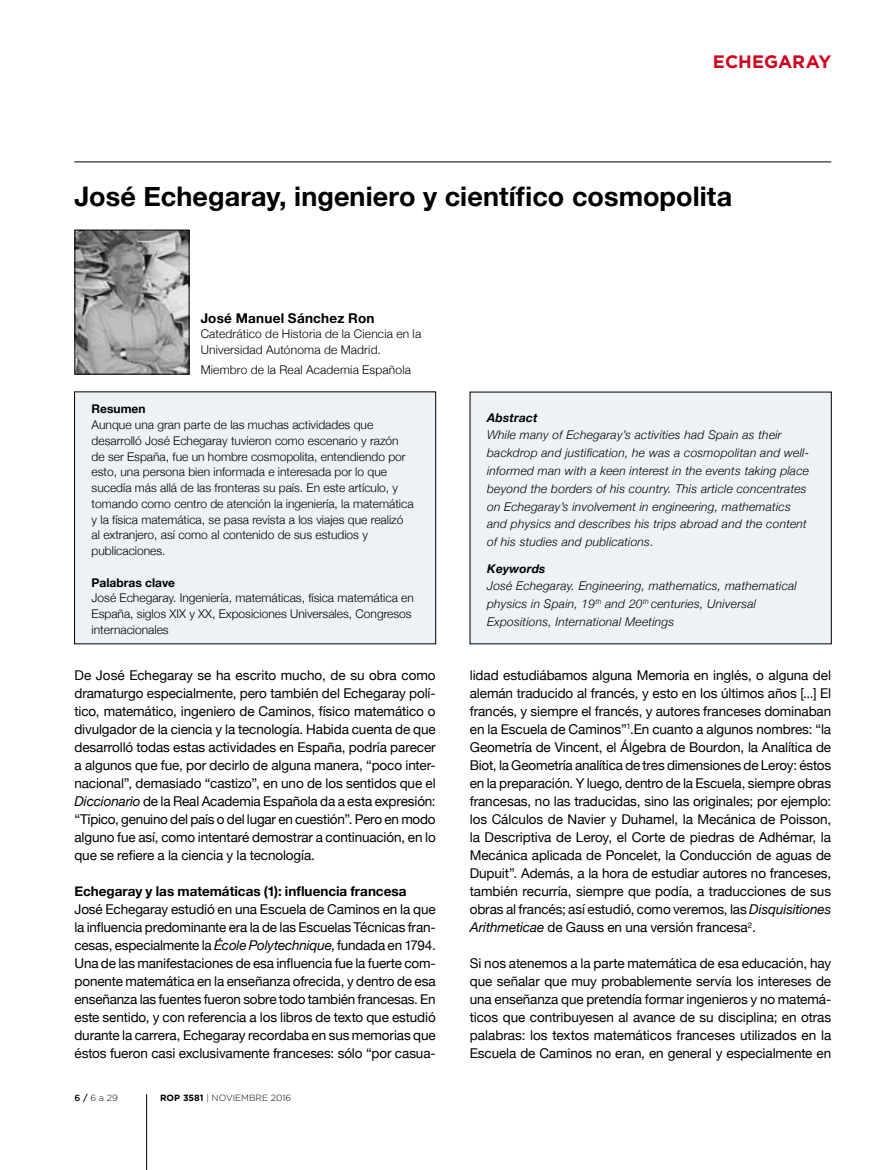
<style>
.page{position:relative;width:893px;height:1170px;background:#fff}
.page>*{position:absolute;margin:0;border:0;box-sizing:border-box;transform-origin:0 0}
.t1{font:700 27px "Helvetica Neue";letter-spacing:.005em;color:#000}
.t2{font:700 18px "Gotham";color:#cd071e}
.t3{font:13.5px/18px "Helvetica Neue";letter-spacing:-.01em;color:#000;text-align:justify}
.t4{font:700 13.5px "Helvetica Neue";color:#000}
.t5{font:700 13.5px "Helvetica Neue";letter-spacing:.02em;color:#000}
.t6{font:300 12px/15.8px "Helvetica Neue";color:#000}
.t7{font:italic 300 12px/17.9px "Helvetica Neue";letter-spacing:.02em;color:#000}
.t8{font:700 12px "Helvetica Neue";color:#000}
.t9{font:italic 700 12px "Helvetica Neue";letter-spacing:.02em;color:#000}
.t10{font:300 9px "Gotham";color:#000}
.s1{font-style:italic}
.s2{font-weight:500}
.s3{font-weight:700}
</style>
<div class="page">
<hr style="left:146px;top:1094px;width:1px;height:75px;background:#000">
<hr style="left:74px;top:162px;width:757px;height:1px;background:#000">
<img style="left:76px;top:232px;width:111px;height:140px">
<div style="left:74px;top:230px;width:115px;height:144px;border:1px solid #000"></div>
<div style="left:75px;top:392px;width:361px;height:251px;background:#ecf2f5"></div>
<div style="left:74px;top:392px;width:362px;height:252px;border:1px solid #000"></div>
<div style="left:470px;top:392px;width:361px;height:251px;background:#ecf2f5"></div>
<h2 class="t2" style="left:713px;top:50px;width:120px">ECHEGARAY</h2>
<h1 class="t1" style="left:74px;top:179px;width:659px">José Echegaray, ingeniero y científico cosmopolita</h1>
<p class="t5" style="left:201px;top:309px;width:175px">José Manuel Sánchez Ron</p>
<p class="t6" style="left:201px;top:326px;width:222px">Catedrático de Historia de la Ciencia en la<br>Universidad Autónoma de Madrid.</p>
<p class="t6" style="left:201px;top:362px;width:212px">Miembro de la Real Academia Española</p>
<p class="t8" style="left:92px;top:401px;width:55px">Resumen</p>
<p class="t6" style="left:92px;top:417px;width:323px">Aunque una gran parte de las muchas actividades que desarrolló José Echegaray tuvieron como escenario y razón de ser España, fue un hombre cosmopolita, entendiendo por esto, una persona bien informada e interesada por lo que sucedía más allá de las fronteras su país. En este artículo, y tomando como centro de atención la ingeniería, la matemática y la física matemática, se pasa revista a los viajes que realizó al extranjero, así como al contenido de sus estudios y publicaciones.</p>
<p class="t8" style="left:92px;top:575px;width:85px">Palabras clave</p>
<p class="t6" style="left:92px;top:590px;width:324px">José Echegaray. Ingeniería, matemáticas, física matemática en<br>España, siglos XIX y XX, Exposiciones Universales, Congresos internacionales</p>
<p class="t3" style="left:74px;top:666px;width:363px">De José Echegaray se ha escrito mucho, de su obra como dramaturgo especialmente, pero también del Echegaray polí&shy;tico, matemático, ingeniero de Caminos, físico matemático o divulgador de la ciencia y la tecnología. Habida cuenta de que desarrolló todas estas actividades en España, podría parecer a algunos que fue, por decirlo de alguna manera, “poco inter&shy;nacional”, demasiado “castizo”, en uno de los sentidos que el <span class="s1">Diccionario</span> de la Real Academia Española da a esta expresión: “Típico, genuino del país o del lugar en cuestión”. Pero en modo alguno fue así, como intentaré demostrar a continuación, en lo que se refiere a la ciencia y la tecnología.</p>
<p class="t4" style="left:74px;top:882px;width:333px">Echegaray y las matemáticas (1): influencia francesa</p>
<p class="t3" style="left:74px;top:900px;width:363px">José Echegaray estudió en una Escuela de Caminos en la que la influencia predominante era la de las Escuelas Técnicas fran&shy;cesas, especialmente la <span class="s1">École Polytechnique</span>, fundada en 1794.<br>Una de las manifestaciones de esa influencia fue la fuerte com&shy;ponente matemática en la enseñanza ofrecida, y dentro de esa enseñanza las fuentes fueron sobre todo también francesas. En este sentido, y con referencia a los libros de texto que estudió durante la carrera, Echegaray recordaba en sus memorias que éstos fueron casi exclusivamente franceses: sólo “por casua-</p>
<p class="t10" style="left:74px;top:1092px;width:45px"><span class="s2">6 /</span> 6 a 29</p>
<p class="t10" style="left:160px;top:1092px;width:133px"><span class="s3">ROP 3581</span> | NOVIEMBRE 2016</p>
<p class="t9" style="left:487px;top:410px;width:52px">Abstract</p>
<p class="t7" style="left:487px;top:426px;width:324px">While many of Echegaray’s activities had Spain as their backdrop and justification, he was a cosmopolitan and well&shy;informed man with a keen interest in the events taking place beyond the borders of his country. This article concentrates on Echegaray’s involvement in engineering, mathematics and physics and describes his trips abroad and the content of his studies and publications.</p>
<p class="t9" style="left:487px;top:561px;width:60px">Keywords</p>
<p class="t7" style="left:487px;top:577px;width:311px">José Echegaray. Engineering, mathematics, mathematical physics in Spain, 19<sup>th</sup> and 20<sup>th</sup> centuries, Universal<br>Expositions, International Meetings</p>
<p class="t3" style="left:470px;top:665px;width:363px">lidad estudiábamos alguna Memoria en inglés, o alguna del alemán traducido al francés, y esto en los últimos años [...] El francés, y siempre el francés, y autores franceses dominaban en la Escuela de Caminos”<sup>1</sup>.En cuanto a algunos nombres: “la Geometría de Vincent, el Álgebra de Bourdon, la Analítica de Biot, la Geometría analítica de tres dimensiones de Leroy: éstos en la preparación. Y luego, dentro de la Escuela, siempre obras francesas, no las traducidas, sino las originales; por ejemplo: los Cálculos de Navier y Duhamel, la Mecánica de Poisson, la Descriptiva de Leroy, el Corte de piedras de Adhémar, la Mecánica aplicada de Poncelet, la Conducción de aguas de Dupuit”. Además, a la hora de estudiar autores no franceses, también recurría, siempre que podía, a traducciones de sus obras al francés; así estudió, como veremos, las <span class="s1">Disquisitiones Arithmeticae</span> de Gauss en una versión francesa<sup>2</sup>.</p>
<p class="t3" style="left:470px;top:954px;width:363px">Si nos atenemos a la parte matemática de esa educación, hay que señalar que muy probablemente servía los intereses de una enseñanza que pretendía formar ingenieros y no matemá&shy;ticos que contribuyesen al avance de su disciplina; en otras palabras: los textos matemáticos franceses utilizados en la Escuela de Caminos no eran, en general y especialmente en</p>
</div>
